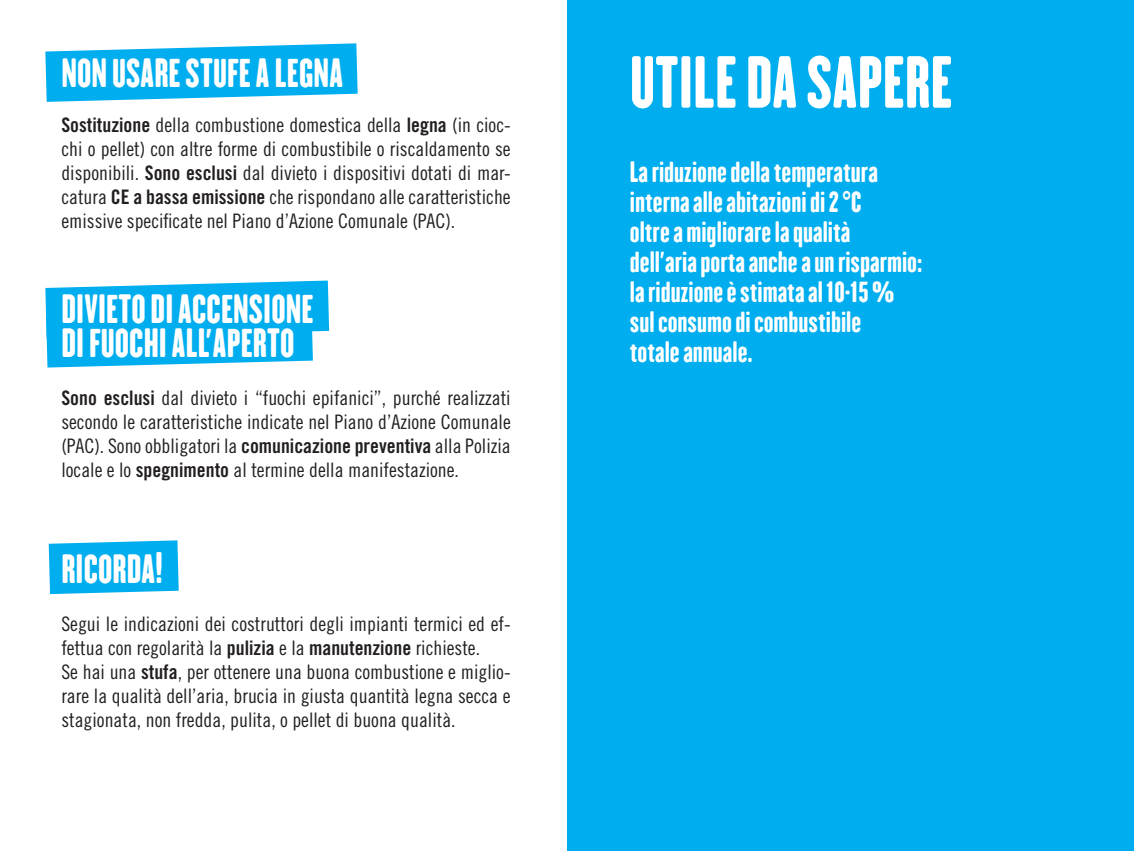
<style>
.page{position:relative;width:1134px;height:851px;background:#fff}
.page>*{position:absolute;margin:0;border:0;box-sizing:border-box;transform-origin:0 0}
.t1{font:65.2px "H.H.Samuel";color:#fff}
.t2{font:36px/34px "H.H.Samuel";color:#fff}
.t3{font:26px/30px "H.H.Samuel";color:#fff}
.t4{font:20px/24px "Trade Gothic Cond Eighteen";color:#231f20;text-align:justify}
.s1{font-family:"Trade Gothic Bold Cond Twenty"}
</style>
<div class="page">
<div style="left:567px;top:0;width:567px;height:850px;background:#00aeef"></div>
<svg style="left:45px;top:43px;width:313px;height:59px;background:#26baf1"></svg>
<svg style="left:49px;top:540px;width:130px;height:54px;background:#13b4f0"></svg>
<svg style="left:45px;top:280px;width:284px;height:87px;background:#1bb6f0"></svg>
<h2 class="t2" style="left:61px;top:56px;width:283px">NON USARE STUFE A LEGNA</h2>
<p class="t4" style="left:61px;top:112px;width:451px"><span class="s1">Sostituzione</span> della combustione domestica della <span class="s1">legna</span> (in cioc&shy;chi o pellet) con altre forme di combustibile o riscaldamento se disponibili. <span class="s1">Sono esclusi</span> dal divieto i dispositivi dotati di mar&shy;catura <span class="s1">CE a bassa emissione</span> che rispondano alle caratteristiche emissive specificate nel Piano d’Azione Comunale (PAC).</p>
<h2 class="t2" style="left:61px;top:291px;width:254px">DIVIETO DI ACCENSIONE<br>DI FUOCHI ALL’APERTO</h2>
<p class="t4" style="left:61px;top:386px;width:451px"><span class="s1">Sono esclusi</span> dal divieto i “fuochi epifanici”, purché realizzati secondo le caratteristiche indicate nel Piano d’Azione Comunale (PAC). Sono obbligatori la <span class="s1">comunicazione preventiva</span> alla Polizia locale e lo <span class="s1">spegnimento</span> al termine della manifestazione.</p>
<h2 class="t2" style="left:61px;top:551px;width:103px">RICORDA!</h2>
<p class="t4" style="left:61px;top:612px;width:451px;text-align:left">Segui le indicazioni dei costruttori degli impianti termici ed ef&shy;fettua con regolarità la <span class="s1">pulizia</span> e la <span class="s1">manutenzione</span> richieste.<br>Se hai una <span class="s1">stufa</span>, per ottenere una buona combustione e miglio&shy;rare la qualità dell’aria, brucia in giusta quantità legna secca e stagionata, non fredda, pulita, o pellet di buona qualità.</p>
<h1 class="t1" style="left:630px;top:40px;width:324px">UTILE DA SAPERE</h1>
<h3 class="t3" style="left:630px;top:156px;width:294px">La riduzione della temperatura interna alle abitazioni di 2 °C<br>oltre a migliorare la qualità dell’aria porta anche a un risparmio: la riduzione è stimata al 10-15 % sul consumo di combustibile<br>totale annuale.</h3>
</div>
